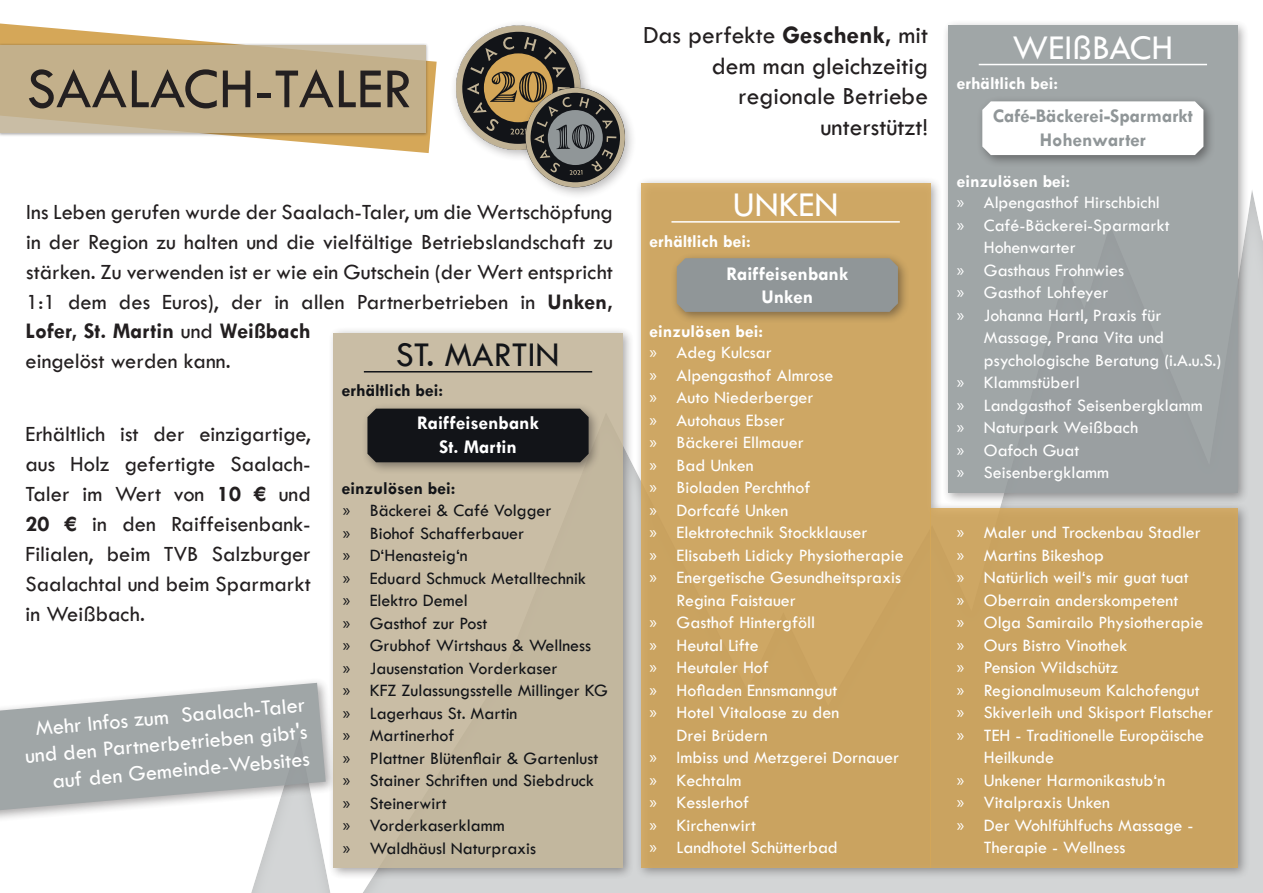
<style>
.page{position:relative;width:1263px;height:893px;background:#fff}
.page>*{position:absolute;margin:0;border:0;box-sizing:border-box;transform-origin:0 0}
.t1{font:58.95px "Tw Cen";color:#231f20}
.t2{font:36px "Tw Cen";color:#fff}
.t3{font:36px "Tw Cen";color:#121418}
.t4{font:25.5px/30.6px "Tw Cen";color:#231f20;text-align:right}
.t5{font:22.5px/30px "Tw Cen";color:#231f20;text-align:justify}
.t6{font:22.5px/27px "Tw Cen";color:#fff;text-align:right}
.t7{font:700 22.5px/30px "Tw Cen";color:#231f20}
.t8{font:700 19.5px/23.4px "Tw Cen";color:#fff;text-align:center}
.t9{font:700 19.5px/23.4px "Tw Cen";color:#909698;text-align:center}
.t10{font:18px "Tw Cen";color:#fff}
.t11{font:18px/22.5px "Tw Cen";color:#121418}
.t12{font:700 18px "Tw Cen";color:#fff}
.t13{font:700 18px "Tw Cen";color:#121418}
.s1{font-weight:700}
.s2{font-family:"Myriad Pro"}
.s3{font-weight:400}
</style>
<div class="page">
<div style="left:81px;top:186px;width:1182px;height:707px;background:#231f20;opacity:.35"></div>
<div style="left:0;top:677px;width:338px;height:148px;background:#231f20;opacity:.46"></div>
<svg style="left:0;top:683px;width:326px;height:130px"></svg>
<div style="left:635px;top:177px;width:615px;height:703px;background:#231f20;opacity:.46"></div>
<div style="left:641px;top:183px;width:289px;height:684px;background:#cea764"></div>
<div style="left:930px;top:508px;width:307px;height:359px;background:#caa360"></div>
<div style="left:671px;top:252px;width:239px;height:72px;background:#231f20;opacity:.46"></div>
<div style="left:677px;top:258px;width:221px;height:54px;background:#909698"></div>
<hr style="left:671px;top:221px;width:229px;height:2px;background:#fff">
<svg style="left:0;top:23px;width:437px;height:130px"></svg>
<div style="left:0;top:43px;width:429px;height:94px;background:#231f20;opacity:.46"></div>
<svg style="left:0;top:45px;width:425px;height:87px;background:#c3b18d"></svg>
<div style="left:327px;top:326px;width:308px;height:554px;background:#231f20;opacity:.46"></div>
<div style="left:333px;top:333px;width:290px;height:534px;background:#c9bda5"></div>
<div style="left:942px;top:19px;width:308px;height:486px;background:#231f20;opacity:.46"></div>
<div style="left:948px;top:26px;width:289px;height:467px;background:#a0a6a7"></div>
<div style="left:361px;top:403px;width:240px;height:71px;background:#231f20;opacity:.46"></div>
<div style="left:367px;top:409px;width:222px;height:53px;background:#121418"></div>
<div style="left:976px;top:95px;width:239px;height:72px;background:#231f20;opacity:.46"></div>
<div style="left:982px;top:101px;width:221px;height:54px;background:#fff"></div>
<hr style="left:979px;top:64px;width:228px;height:1px;background:#fff">
<hr style="left:364px;top:371px;width:228px;height:1px;background:#121418">
<div style="left:519px;top:82px;width:118px;height:117px;background:#231f20;opacity:.3"></div>
<svg style="left:456px;top:26px;width:169px;height:162px"></svg>
<h1 class="t1" style="left:27px;top:53px;width:387px">SAALACH-TALER</h1>
<h3 class="t4" style="left:643px;top:20px;width:287px">Das perfekte <span class="s1">Geschenk,</span> mit dem man gleichzeitig regionale Betriebe unterstützt!</h3>
<p class="t5" style="left:26px;top:196px;width:588px">Ins Leben gerufen wurde der Saalach-Taler, um die Wertschöpfung in der Region zu halten und die vielfältige Betriebslandschaft zu stärken. Zu verwenden ist er wie ein Gutschein (der Wert entspricht 1:1 dem des Euros), der in allen Partnerbetrieben in <span class="s1">Unken,</span></p>
<h2 class="t2" style="left:733px;top:183px;width:107px">UNKEN</h2>
<p class="t10" style="left:649px;top:341px;width:124px"><span class="s2">»</span> Adeg Kulcsar</p>
<p class="t10" style="left:649px;top:364px;width:185px"><span class="s2">»</span> Alpengasthof Almrose</p>
<p class="t10" style="left:649px;top:386px;width:165px"><span class="s2">»</span> Auto Niederberger</p>
<p class="t10" style="left:649px;top:409px;width:137px"><span class="s2">»</span> Autohaus Ebser</p>
<p class="t10" style="left:649px;top:431px;width:156px"><span class="s2">»</span> Bäckerei Ellmauer</p>
<p class="t10" style="left:649px;top:454px;width:105px"><span class="s2">»</span> Bad Unken</p>
<p class="t10" style="left:649px;top:476px;width:162px"><span class="s2">»</span> Bioladen Perchthof</p>
<p class="t10" style="left:649px;top:499px;width:140px"><span class="s2">»</span> Dorfcafé Unken</p>
<p class="t10" style="left:649px;top:521px;width:219px"><span class="s2">»</span> Elektrotechnik Stockklauser</p>
<p class="t10" style="left:649px;top:544px;width:256px"><span class="s2">»</span> Elisabeth Lidicky Physiotherapie</p>
<p class="t10" style="left:649px;top:566px;width:253px"><span class="s2">»</span> Energetische Gesundheitspraxis</p>
<p class="t10" style="left:676px;top:589px;width:121px">Regina Faistauer</p>
<p class="t10" style="left:649px;top:611px;width:167px"><span class="s2">»</span> Gasthof Hintergföll</p>
<p class="t10" style="left:649px;top:634px;width:111px"><span class="s2">»</span> Heutal Lifte</p>
<p class="t10" style="left:649px;top:656px;width:121px"><span class="s2">»</span> Heutaler Hof</p>
<p class="t10" style="left:649px;top:679px;width:189px"><span class="s2">»</span> Hofladen Ennsmanngut</p>
<p class="t10" style="left:649px;top:701px;width:191px"><span class="s2">»</span> Hotel Vitaloase zu den</p>
<p class="t10" style="left:676px;top:724px;width:93px">Drei Brüdern</p>
<p class="t10" style="left:649px;top:746px;width:251px"><span class="s2">»</span> Imbiss und Metzgerei Dornauer</p>
<p class="t10" style="left:649px;top:769px;width:94px"><span class="s2">»</span> Kechtalm</p>
<p class="t10" style="left:649px;top:791px;width:101px"><span class="s2">»</span> Kesslerhof</p>
<p class="t10" style="left:649px;top:814px;width:108px"><span class="s2">»</span> Kirchenwirt</p>
<p class="t10" style="left:649px;top:836px;width:190px"><span class="s2">»</span> Landhotel Schütterbad</p>
<p class="t12" style="left:649px;top:230px;width:103px">erhältlich bei:</p>
<p class="t8" style="left:726px;top:261px;width:123px">Raiffeisenbank<br>Unken</p>
<p class="t12" style="left:649px;top:321px;width:115px">einzulösen bei:</p>
<p class="t7" style="left:25px;top:315px;width:287px">Lofer, St. Martin <span class="s3">und</span> Weißbach <span class="s3">eingelöst werden kann.</span></p>
<h2 class="t3" style="left:396px;top:333px;width:165px">ST. MARTIN</h2>
<p class="t13" style="left:342px;top:380px;width:103px">erhältlich bei:</p>
<p class="t8" style="left:417px;top:411px;width:123px">Raiffeisenbank<br>St. Martin</p>
<p class="t5" style="left:26px;top:419px;width:287px">Erhältlich ist der einzigartige, aus Holz gefertigte Saalach-Taler im Wert von <span class="s1">10 €</span> und <span class="s1">20 €</span> in den Raiffeisenbank-Filialen, beim TVB Salzburger Saalachtal und beim Sparmarkt in Weißbach.</p>
<p class="t13" style="left:342px;top:478px;width:115px">einzulösen bei:</p>
<p class="t11" style="left:343px;top:499px;width:267px"><span class="s2">»</span> Bäckerei &amp; Café Volgger<br><span class="s2">»</span> Biohof Schafferbauer<br><span class="s2">»</span> D‘Henasteig‘n<br><span class="s2">»</span> Eduard Schmuck Metalltechnik<br><span class="s2">»</span> Elektro Demel<br><span class="s2">»</span> Gasthof zur Post<br><span class="s2">»</span> Grubhof Wirtshaus &amp; Wellness<br><span class="s2">»</span> Jausenstation Vorderkaser<br><span class="s2">»</span> KFZ Zulassungsstelle Millinger KG <span class="s2">»</span> Lagerhaus St. Martin<br><span class="s2">»</span> Martinerhof<br><span class="s2">»</span> Plattner Blütenflair &amp; Gartenlust <span class="s2">»</span> Stainer Schriften und Siebdruck<br><span class="s2">»</span> Steinerwirt<br><span class="s2">»</span> Vorderkaserklamm<br><span class="s2">»</span> Waldhäusl Naturpraxis</p>
<p class="t6" style="left:22px;top:716px;width:285px;rotate:-5deg">Mehr Infos zum Saalach-Taler und den Partnerbetrieben gibt's auf den Gemeinde-Websites</p>
<h2 class="t2" style="left:1012px;top:26px;width:162px">WEIßBACH</h2>
<p class="t12" style="left:957px;top:72px;width:103px">erhältlich bei:</p>
<p class="t9" style="left:993px;top:104px;width:202px">Café-Bäckerei-Sparmarkt<br>Hohenwarter</p>
<p class="t12" style="left:957px;top:170px;width:115px">einzulösen bei:</p>
<p class="t10" style="left:957px;top:192px;width:205px"><span class="s2">»</span> Alpengasthof Hirschbichl</p>
<p class="t10" style="left:957px;top:214px;width:214px"><span class="s2">»</span> Café-Bäckerei-Sparmarkt</p>
<p class="t10" style="left:984px;top:237px;width:94px">Hohenwarter</p>
<p class="t10" style="left:957px;top:259px;width:169px"><span class="s2">»</span> Gasthaus Frohnwies</p>
<p class="t10" style="left:957px;top:282px;width:153px"><span class="s2">»</span> Gasthof Lohfeyer</p>
<p class="t10" style="left:957px;top:304px;width:206px"><span class="s2">»</span> Johanna Hartl, Praxis für</p>
<p class="t10" style="left:984px;top:327px;width:182px">Massage, Prana Vita und</p>
<p class="t10" style="left:984px;top:349px;width:239px">psychologische Beratung (i.A.u.S.)</p>
<p class="t10" style="left:957px;top:372px;width:124px"><span class="s2">»</span> Klammstüberl</p>
<p class="t10" style="left:957px;top:394px;width:247px"><span class="s2">»</span> Landgasthof Seisenbergklamm</p>
<p class="t10" style="left:957px;top:417px;width:183px"><span class="s2">»</span> Naturpark Weißbach</p>
<p class="t10" style="left:957px;top:439px;width:124px"><span class="s2">»</span> Oafoch Guat</p>
<p class="t10" style="left:957px;top:462px;width:154px"><span class="s2">»</span> Seisenbergklamm</p>
<p class="t10" style="left:957px;top:522px;width:246px"><span class="s2">»</span> Maler und Trockenbau Stadler</p>
<p class="t10" style="left:957px;top:544px;width:149px"><span class="s2">»</span> Martins Bikeshop</p>
<p class="t10" style="left:957px;top:567px;width:233px"><span class="s2">»</span> Natürlich weil‘s mir guat tuat</p>
<p class="t10" style="left:957px;top:589px;width:223px"><span class="s2">»</span> Oberrain anderskompetent</p>
<p class="t10" style="left:957px;top:612px;width:248px"><span class="s2">»</span> Olga Samirailo Physiotherapie</p>
<p class="t10" style="left:957px;top:634px;width:172px"><span class="s2">»</span> Ours Bistro Vinothek</p>
<p class="t10" style="left:957px;top:657px;width:163px"><span class="s2">»</span> Pension Wildschütz</p>
<p class="t10" style="left:957px;top:679px;width:244px"><span class="s2">»</span> Regionalmuseum Kalchofengut</p>
<p class="t10" style="left:957px;top:702px;width:258px"><span class="s2">»</span> Skiverleih und Skisport Flatscher</p>
<p class="t10" style="left:957px;top:724px;width:249px"><span class="s2">»</span> TEH - Traditionelle Europäische</p>
<p class="t10" style="left:984px;top:747px;width:72px">Heilkunde</p>
<p class="t10" style="left:957px;top:769px;width:210px"><span class="s2">»</span> Unkener Harmonikastub‘n</p>
<p class="t10" style="left:957px;top:792px;width:155px"><span class="s2">»</span> Vitalpraxis Unken</p>
<p class="t10" style="left:957px;top:814px;width:238px"><span class="s2">»</span> Der Wohlfühlfuchs Massage -</p>
<p class="t10" style="left:984px;top:837px;width:143px">Therapie - Wellness</p>
</div>
